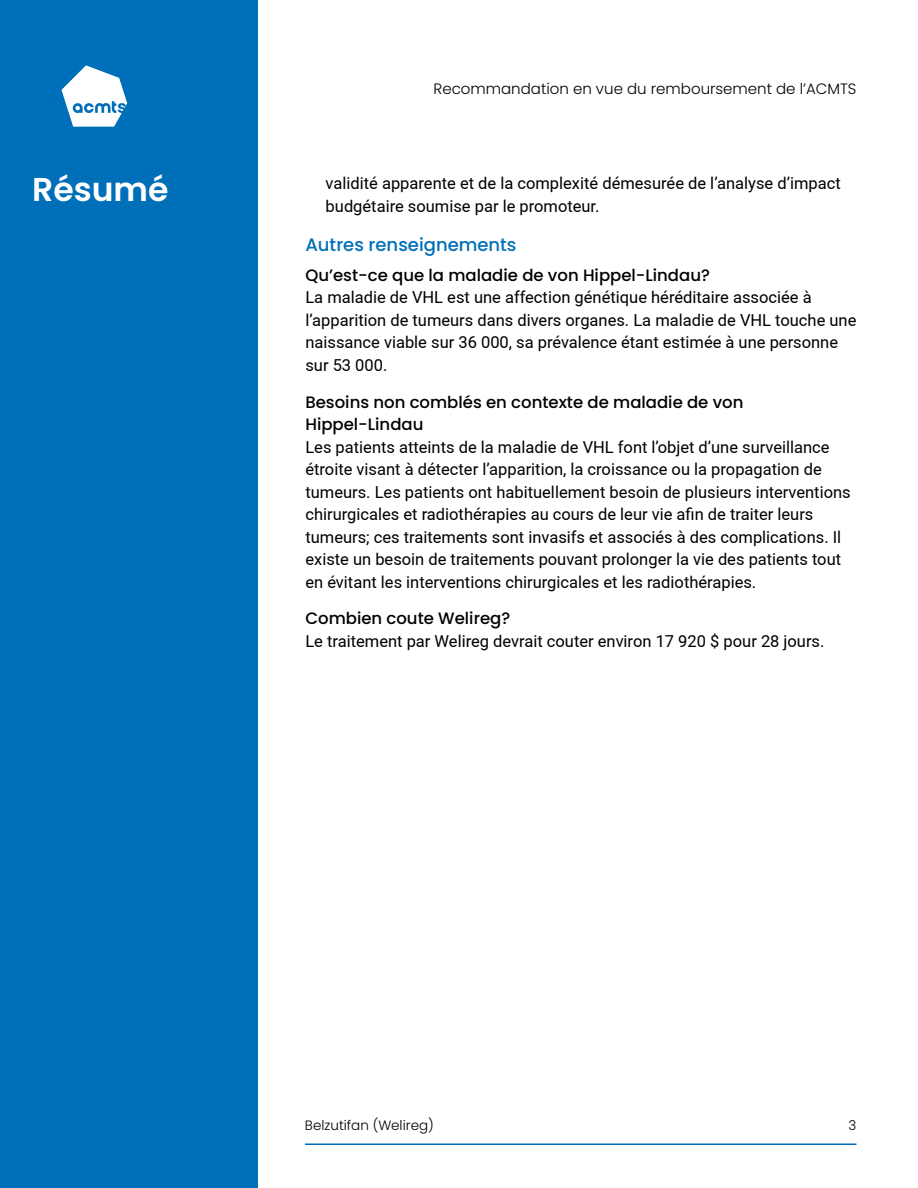
<style>
.page{position:relative;width:918px;height:1188px;background:#fff}
.page>*{position:absolute;margin:0;border:0;box-sizing:border-box;transform-origin:0 0}
.t1{font:600 33px "Poppins";color:#fff}
.t2{font:500 18px "Poppins";color:#006fb9}
.t3{font:16.5px/22.5px "Roboto";color:#000}
.t4{font:500 16.5px/22.5px "Poppins";color:#000}
.t5{font:300 15px "Poppins";color:#000}
.t6{font:300 13.5px "Poppins";color:#000}
</style>
<div class="page">
<div style="left:0;top:0;width:257px;height:1188px;background:#006fb9"></div>
<svg style="left:62px;top:65px;width:65px;height:62px"></svg>
<hr style="left:305px;top:1143px;width:551px;height:2px;background:#006fb9">
<p class="t5" style="left:434px;top:80px;width:424px">Recommandation en vue du remboursement de l’ACMTS</p>
<h1 class="t1" style="left:32px;top:170px;width:138px">Résumé</h1>
<p class="t3" style="left:326px;top:172px;width:517px">validité apparente et de la complexité démesurée de l’analyse d’impact budgétaire soumise par le promoteur.</p>
<p class="t2" style="left:305px;top:234px;width:213px">Autres renseignements</p>
<p class="t4" style="left:305px;top:264px;width:406px">Qu’est-ce que la maladie de von Hippel-Lindau?</p>
<p class="t3" style="left:305px;top:286px;width:553px">La maladie de VHL est une affection génétique héréditaire associée à l’apparition de tumeurs dans divers organes. La maladie de VHL touche une naissance viable sur 36 000, sa prévalence étant estimée à une personne sur 53 000.</p>
<p class="t4" style="left:305px;top:391px;width:440px">Besoins non comblés en contexte de maladie de von<br>Hippel-Lindau</p>
<p class="t3" style="left:305px;top:435px;width:547px">Les patients atteints de la maladie de VHL font l’objet d’une surveillance étroite visant à détecter l’apparition, la croissance ou la propagation de tumeurs. Les patients ont habituellement besoin de plusieurs interventions chirurgicales et radiothérapies au cours de leur vie afin de traiter leurs tumeurs; ces traitements sont invasifs et associés à des complications. Il existe un besoin de traitements pouvant prolonger la vie des patients tout en évitant les interventions chirurgicales et les radiothérapies.</p>
<p class="t4" style="left:305px;top:607px;width:206px">Combien coute Welireg?</p>
<p class="t3" style="left:305px;top:629px;width:521px">Le traitement par Welireg devrait couter environ 17 920 $ pour 28 jours.</p>
<p class="t6" style="left:305px;top:1117px;width:130px">Belzutifan (Welireg)</p>
<p class="t6" style="left:849px;top:1117px;width:9px">3</p>
</div>
